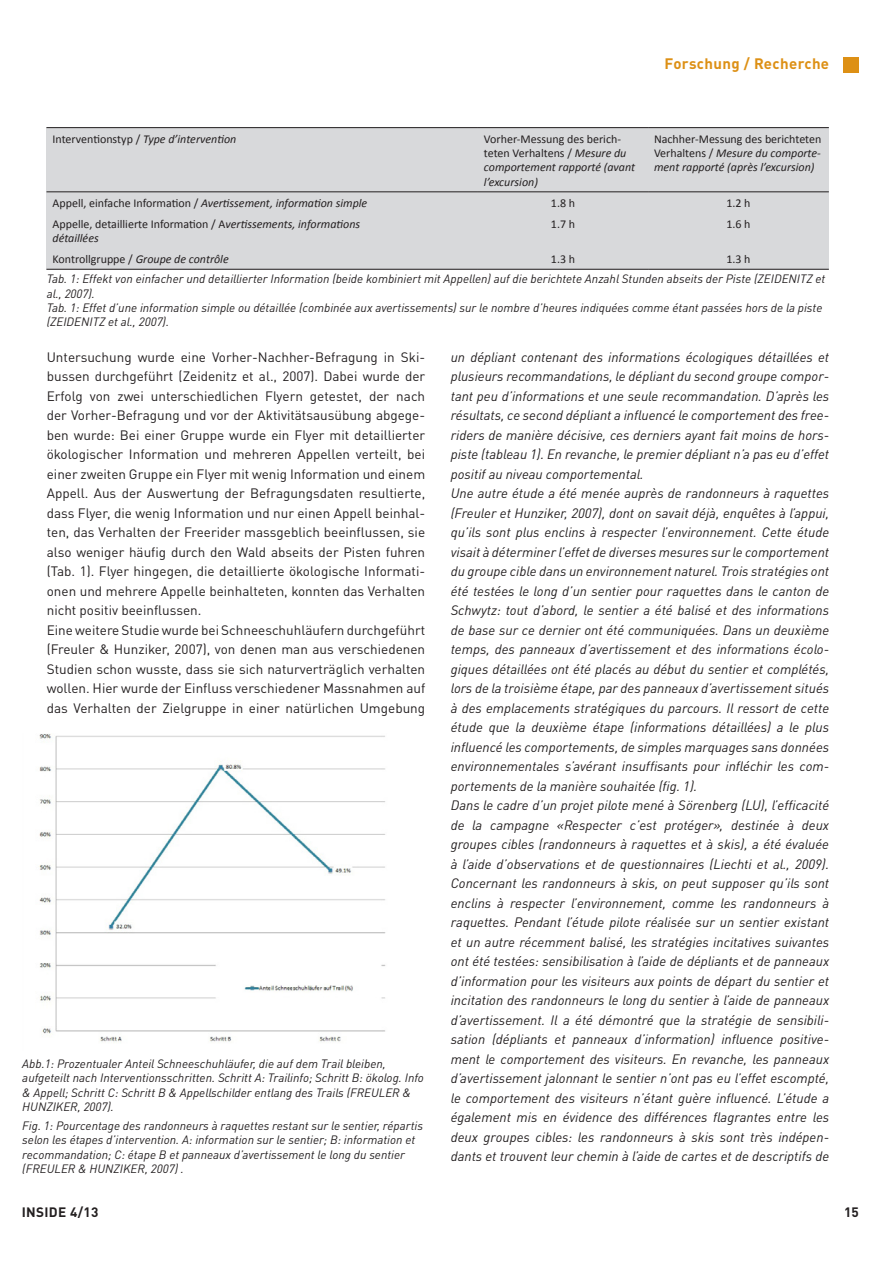
<style>
.page{position:relative;width:893px;height:1263px;background:#fff}
.page>*{position:absolute;margin:0;border:0;box-sizing:border-box;transform-origin:0 0}
.Rubrik_Head{font:700 15px "DINOT";letter-spacing:.025em;color:#dd9015}
.Lauftext_französisch{font:italic 13.5px/19.5px "DINOT";color:#231f20;text-align:justify}
.Lauftext{font:13.5px/19.5px "DINOT";color:#231f20;text-align:justify}
.t1{font:700 13.5px "DINOT";letter-spacing:.025em;color:#231f20}
.Legende_rechtsbündig{font:italic 12px/14.4px "DINOT";color:#231f20}
.t2{font:italic 12px/14.4px "Calibri";color:#231f20}
.t3{font:12px "Calibri";color:#231f20}
.s1{font-style:normal}
</style>
<div class="page">
<div style="left:843px;top:57px;width:16px;height:15px;background:#dd9015"></div>
<img style="left:39px;top:734px;width:347px;height:308px">
<div style="left:46px;top:127px;width:783px;height:143px;background:#d8d9db"></div>
<hr style="left:46px;top:127px;width:432px;height:1px;background:#231f20">
<hr style="left:478px;top:127px;width:170px;height:1px;background:#231f20">
<hr style="left:648px;top:127px;width:181px;height:1px;background:#231f20">
<hr style="left:46px;top:191px;width:432px;height:1px;background:#231f20">
<hr style="left:478px;top:191px;width:170px;height:1px;background:#231f20">
<hr style="left:648px;top:191px;width:181px;height:1px;background:#231f20">
<hr style="left:46px;top:269px;width:432px;height:1px;background:#231f20">
<hr style="left:478px;top:269px;width:170px;height:1px;background:#231f20">
<hr style="left:648px;top:269px;width:181px;height:1px;background:#231f20">
<p class="Rubrik_Head" style="left:665px;top:54px;width:166px">Forschung / Recherche</p>
<p class="t2" style="left:52px;top:131px;width:185px"><span class="s1">Interventionstyp /</span> Type d’intervention</p>
<p class="t2" style="left:484px;top:131px;width:153px"><span class="s1">Vorher-Messung des berich&shy;teten Verhaltens /</span> Mesure du comportement rapporté (avant l’excursion)</p>
<p class="t2" style="left:654px;top:131px;width:169px;text-align:justify"><span class="s1">Nachher-Messung des berichteten Verhaltens /</span> Mesure du comporte&shy;ment rapporté (après l’excursion)</p>
<p class="t2" style="left:52px;top:195px;width:316px"><span class="s1">Appell, einfache Information /</span> Avertissement, information simple</p>
<p class="t3" style="left:551px;top:195px;width:26px">1.8 h</p>
<p class="t3" style="left:726px;top:195px;width:26px">1.2 h</p>
<p class="t2" style="left:52px;top:216px;width:309px"><span class="s1">Appelle, detaillierte Information / A</span>vertissements, informations détaillées</p>
<p class="t3" style="left:551px;top:216px;width:26px">1.7 h</p>
<p class="t3" style="left:726px;top:216px;width:26px">1.6 h</p>
<p class="t2" style="left:52px;top:252px;width:178px"><span class="s1">Kontrollgruppe /</span> Groupe de contrôle</p>
<p class="t3" style="left:551px;top:252px;width:26px">1.3 h</p>
<p class="t3" style="left:726px;top:252px;width:26px">1.3 h</p>
<p class="Legende_rechtsbündig" style="left:47px;top:271px;width:780px">Tab. 1: Effekt von einfacher und detaillierter Information (beide kombiniert mit Appellen) auf die berichtete Anzahl Stunden abseits der Piste (ZEIDENITZ et al., 2007).<br>Tab. 1: Effet d’une information simple ou détaillée (combinée aux avertissements) sur le nombre d’heures indiquées comme étant passées hors de la piste (ZEIDENITZ et al., 2007).</p>
<p class="Lauftext_französisch" style="left:451px;top:347px;width:380px">un dépliant contenant des informations écologiques détaillées et plusieurs recommandations, le dépliant du second groupe compor&shy;tant peu d’informations et une seule recommandation. D’après les résultats, ce second dépliant a influencé le comportement des free&shy;riders de manière décisive, ces derniers ayant fait moins de hors&shy;piste (tableau 1). En revanche, le premier dépliant n’a pas eu d’effet positif au niveau comportemental.</p>
<p class="Lauftext_französisch" style="left:451px;top:483px;width:380px">Une autre étude a été menée auprès de randonneurs à raquettes (Freuler et Hunziker, 2007), dont on savait déjà, enquêtes à l’appui, qu’ils sont plus enclins à respecter l’environnement. Cette étude visait à déterminer l’effet de diverses mesures sur le comportement du groupe cible dans un environnement naturel. Trois stratégies ont été testées le long d’un sentier pour raquettes dans le canton de Schwytz: tout d’abord, le sentier a été balisé et des informations de base sur ce dernier ont été communiquées. Dans un deuxième temps, des panneaux d’avertissement et des informations écolo&shy;giques détaillées ont été placés au début du sentier et complétés, lors de la troisième étape, par des panneaux d’avertissement situés à des emplacements stratégiques du parcours. Il ressort de cette étude que la deuxième étape (informations détaillées) a le plus influencé les comportements, de simples marquages sans données environnementales s’avérant insuffisants pour infléchir les com&shy;portements de la manière souhaitée (fig. 1).</p>
<p class="Lauftext_französisch" style="left:451px;top:795px;width:380px">Dans le cadre d’un projet pilote mené à Sörenberg (LU), l’efficacité de la campagne «Respecter c’est protéger», destinée à deux groupes cibles (randonneurs à raquettes et à skis), a été évaluée à l’aide d’observations et de questionnaires (Liechti et al., 2009).<br>Concernant les randonneurs à skis, on peut supposer qu’ils sont enclins à respecter l’environnement, comme les randonneurs à raquettes. Pendant l’étude pilote réalisée sur un sentier existant et un autre récemment balisé, les stratégies incitatives suivantes ont été testées: sensibilisation à l’aide de dépliants et de panneaux d’information pour les visiteurs aux points de départ du sentier et incitation des randonneurs le long du sentier à l’aide de panneaux d’avertissement. Il a été démontré que la stratégie de sensibili&shy;sation (dépliants et panneaux d’information) influence positive&shy;ment le comportement des visiteurs. En revanche, les panneaux d’avertissement jalonnant le sentier n’ont pas eu l’effet escompté, le comportement des visiteurs n’étant guère influencé. L’étude a également mis en évidence des différences flagrantes entre les deux groupes cibles: les randonneurs à skis sont très indépen&shy;dants et trouvent leur chemin à l’aide de cartes et de descriptifs de</p>
<p class="Lauftext" style="left:47px;top:347px;width:380px">Untersuchung wurde eine Vorher-Nachher-Befragung in Ski&shy;bussen durchgeführt (Zeidenitz et al., 2007). Dabei wurde der Erfolg von zwei unterschiedlichen Flyern getestet, der nach der Vorher-Befragung und vor der Aktivitätsausübung abgege&shy;ben wurde: Bei einer Gruppe wurde ein Flyer mit detaillierter ökologischer Information und mehreren Appellen verteilt, bei einer zweiten Gruppe ein Flyer mit wenig Information und einem Appell. Aus der Auswertung der Befragungsdaten resultierte, dass Flyer, die wenig Information und nur einen Appell beinhal&shy;ten, das Verhalten der Freerider massgeblich beeinflussen, sie also weniger häufig durch den Wald abseits der Pisten fuhren (Tab. 1). Flyer hingegen, die detaillierte ökologische Informati&shy;onen und mehrere Appelle beinhalteten, konnten das Verhalten nicht positiv beeinflussen.</p>
<p class="Lauftext" style="left:47px;top:620px;width:380px">Eine weitere Studie wurde bei Schneeschuhläufern durchgeführt (Freuler &amp; Hunziker, 2007), von denen man aus verschiedenen Studien schon wusste, dass sie sich naturverträglich verhalten wollen. Hier wurde der Einfluss verschiedener Massnahmen auf das Verhalten der Zielgruppe in einer natürlichen Umgebung</p>
<p class="Legende_rechtsbündig" style="left:22px;top:1056px;width:403px">Abb.1: Prozentualer Anteil Schneeschuhläufer, die auf dem Trail bleiben, aufgeteilt nach Interventionsschritten. Schritt A: Trailinfo; Schritt B: ökolog. Info &amp; Appell; Schritt C: Schritt B &amp; Appellschilder entlang des Trails (FREULER &amp; HUNZIKER, 2007).</p>
<p class="Legende_rechtsbündig" style="left:22px;top:1118px;width:402px">Fig. 1: Pourcentage des randonneurs à raquettes restant sur le sentier, répartis selon les étapes d’intervention. A: information sur le sentier; B: information et recommandation; C: étape B et panneaux d’avertissement le long du sentier (FREULER &amp; HUNZIKER, 2007) .</p>
<p class="t1" style="left:22px;top:1203px;width:78px">INSIDE 4/13</p>
<p class="t1" style="left:844px;top:1203px;width:16px">15</p>
</div>
